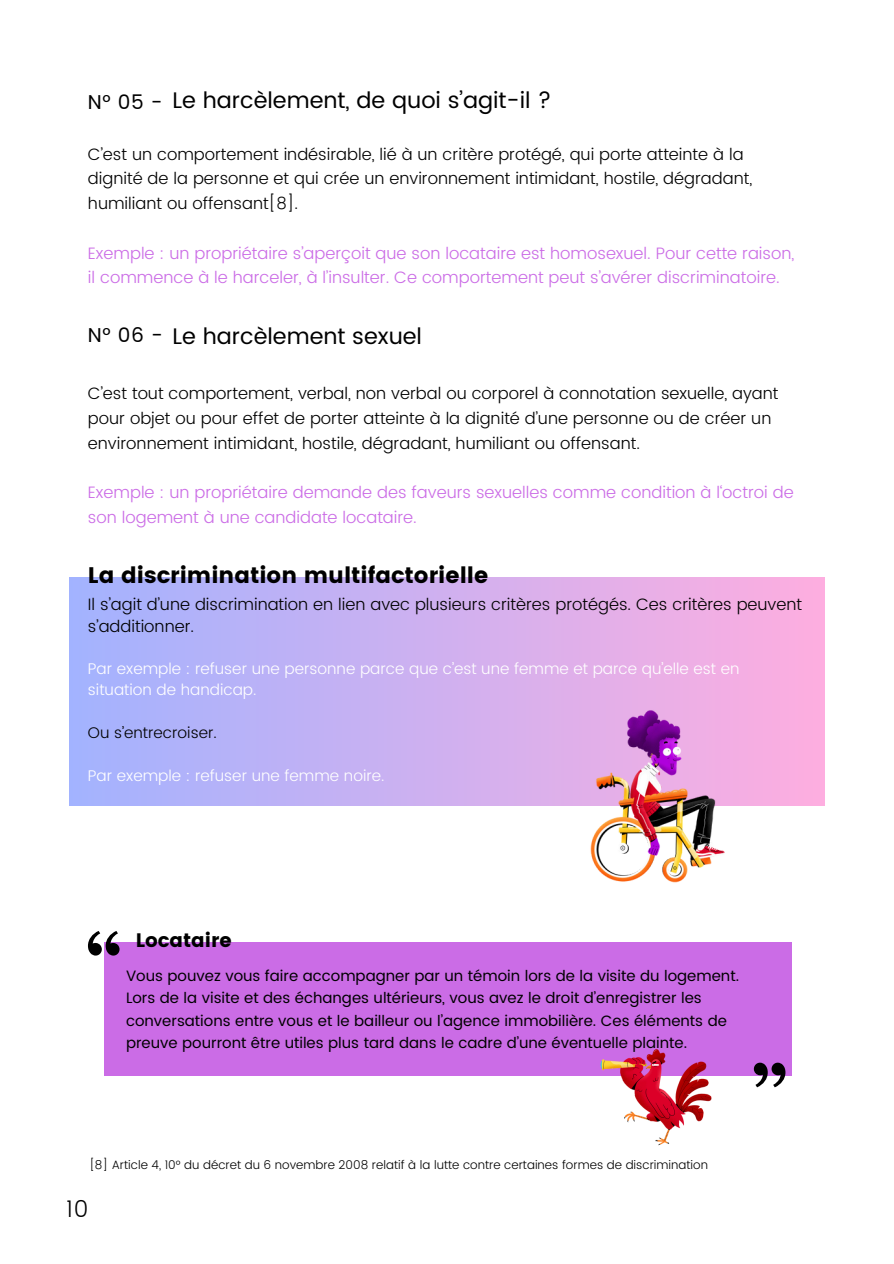
<style>
.page{position:relative;width:894px;height:1264px;background:#fff}
.page>*{position:absolute;margin:0;border:0;box-sizing:border-box;transform-origin:0 0}
.t1{font:300 23.25px "Poppins";color:#000}
.t2{font:22.5px "Poppins";color:#000}
.t3{font:22.5px "Poppins";color:#000}
.t4{font:19.95px "Poppins";color:#000}
.t5{font:19.5px "Poppins";color:#000}
.t6{font:300 16.5px/24.8px "Poppins";color:#000}
.t7{font:300 16.5px/24.8px "Poppins";color:#cb6ce6}
.t8{font:300 15.45px/21.3px "Poppins";color:#fff}
.t9{font:300 15.45px "Poppins";color:#000}
.t10{font:15px/22.5px "Poppins";color:#000}
.t11{font:300 12px "Poppins";color:#000}
</style>
<div class="page">
<svg style="left:69px;top:577px;width:262px;height:228px;background:#b2b1f9"></svg>
<div style="left:104px;top:942px;width:687px;height:133px;background:#cb6ce6"></div>
<svg style="left:88px;top:931px;width:31px;height:24px"></svg>
<img style="left:331px;top:577px;width:494px;height:390px">
<img style="left:487px;top:967px;width:305px;height:179px">
<h5 class="t4" style="left:88px;top:91px;width:76px">N° 05 -</h5>
<h5 class="t2" style="left:172px;top:87px;width:380px">Le harcèlement, de quoi s’agit-il ?</h5>
<h5 class="t6" style="left:88px;top:142px;width:665px">C’est un comportement indésirable, lié à un critère protégé, qui porte atteinte à la dignité de la personne et qui crée un environnement intimidant, hostile, dégradant, humiliant ou offensant[8].</h5>
<h5 class="t7" style="left:88px;top:241px;width:707px">Exemple : un propriétaire s’aperçoit que son locataire est homosexuel. Pour cette raison, il commence à le harceler, à l’insulter. Ce comportement peut s’avérer discriminatoire.</h5>
<h5 class="t4" style="left:88px;top:323px;width:76px">N° 06 -</h5>
<h5 class="t2" style="left:172px;top:323px;width:251px">Le harcèlement sexuel</h5>
<p class="t6" style="left:88px;top:381px;width:692px">C’est tout comportement, verbal, non verbal ou corporel à connotation sexuelle, ayant pour objet ou pour effet de porter atteinte à la dignité d’une personne ou de créer un environnement intimidant, hostile, dégradant, humiliant ou offensant.</p>
<h1 class="t7" style="left:88px;top:480px;width:707px">Exemple : un propriétaire demande des faveurs sexuelles comme condition à l‘octroi de son logement à une candidate locataire.</h1>
<h3 class="t3" style="left:88px;top:562px;width:402px">La discrimination multifactorielle</h3>
<h5 class="t6" style="left:88px;top:593px;width:715px;line-height:22.5px">Il s’agit d’une discrimination en lien avec plusieurs critères protégés. Ces critères peuvent s’additionner.</h5>
<h5 class="t8" style="left:88px;top:658px;width:653px">Par exemple : refuser une personne parce que c’est une femme et parce qu’elle est en situation de handicap.</h5>
<h3 class="t9" style="left:88px;top:723px;width:130px">Ou s’entrecroiser.</h3>
<h2 class="t8" style="left:88px;top:765px;width:298px">Par exemple : refuser une femme noire.</h2>
<h5 class="t5" style="left:136px;top:928px;width:97px">Locataire</h5>
<h4 class="t10" style="left:126px;top:964px;width:614px">Vous pouvez vous faire accompagner par un témoin lors de la visite du logement.<br>Lors de la visite et des échanges ultérieurs, vous avez le droit d’enregistrer les conversations entre vous et le bailleur ou l’agence immobilière. Ces éléments de preuve pourront être utiles plus tard dans le cadre d’une éventuelle plainte.</h4>
<p class="t11" style="left:89px;top:1157px;width:620px">[8] Article 4, 10° du décret du 6 novembre 2008 relatif à la lutte contre certaines formes de discrimination</p>
<p class="t1" style="left:66px;top:1195px;width:24px">10</p>
</div>
